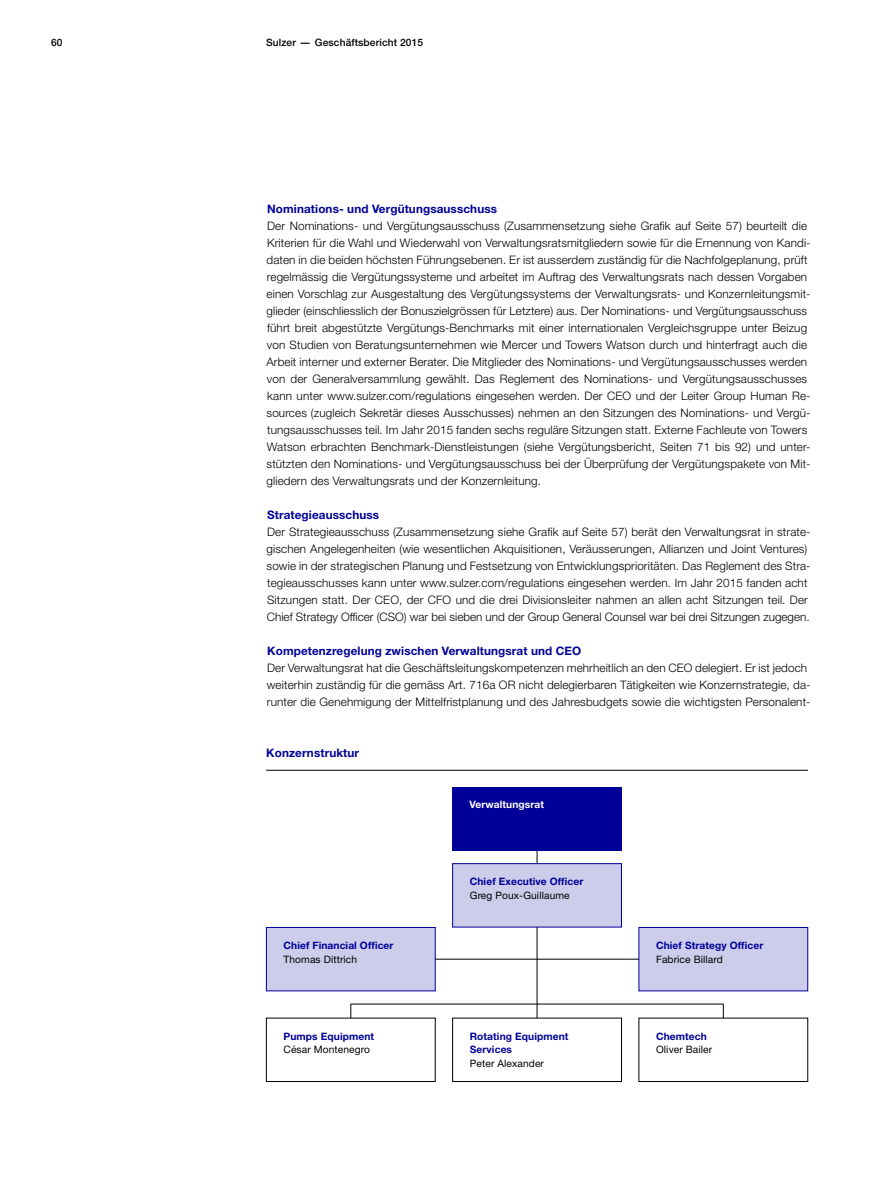
<style>
.page{position:relative;width:893px;height:1191px;background:#fff}
.page>*{position:absolute;margin:0;border:0;box-sizing:border-box;transform-origin:0 0}
.t1{font:300 11.7px/17px "Helvetica Neue LT Std";letter-spacing:.01em;color:#000}
.t2{font:700 11.7px "Helvetica Neue LT Std";letter-spacing:.01em;color:#009}
.t3{font:700 10.2px/13.5px "Helvetica Neue LT Std";letter-spacing:.01em;color:#009}
.t4{font:10.2px/13.5px "Helvetica Neue LT Std";letter-spacing:.01em;color:#000}
.t5{font:500 10.2px "Helvetica Neue LT Std";letter-spacing:.01em;color:#000}
.t6{font:700 10.2px "Helvetica Neue LT Std";letter-spacing:.01em;color:#fff}
.s1{font-weight:700;color:#009}
.s2{font-weight:400;color:#000}
</style>
<div class="page">
<hr style="left:537px;top:837px;width:1px;height:181px;background:#000">
<svg style="left:723px;top:1004px;width:1px;height:14px"></svg>
<svg style="left:351px;top:1004px;width:1px;height:14px"></svg>
<hr style="left:351px;top:1003px;width:372px;height:1px;background:#000">
<hr style="left:413px;top:959px;width:228px;height:1px;background:#000">
<div style="left:453px;top:863px;width:168px;height:64px;background:#cccceb"></div>
<div style="left:452px;top:863px;width:170px;height:64px;border:1px solid #009"></div>
<div style="left:266px;top:927px;width:169px;height:64px;background:#cccceb"></div>
<div style="left:266px;top:927px;width:169px;height:64px;border:1px solid #009"></div>
<div style="left:639px;top:927px;width:169px;height:64px;background:#cccceb"></div>
<div style="left:639px;top:927px;width:169px;height:64px;border:1px solid #009"></div>
<div style="left:452px;top:787px;width:170px;height:63px;background:#009"></div>
<hr style="left:266px;top:770px;width:542px;height:1px;background:#000">
<p class="t5" style="left:51px;top:36px;width:13px">60</p>
<p class="t5" style="left:266px;top:36px;width:158px">Sulzer — Geschäftsbericht 2015</p>
<p class="t1" style="left:266px;top:200px;width:546px"><span class="s1">Nominations- und Vergütungsausschuss<br></span>Der Nominations- und Vergütungsausschuss (Zusammensetzung siehe Grafik auf Seite 57) beurteilt die Kriterien für die Wahl und Wiederwahl von Verwaltungsratsmitgliedern sowie für die Ernennung von Kandi&shy;daten in die beiden höchsten Führungsebenen. Er ist ausserdem zuständig für die Nachfolgeplanung, prüft regelmässig die Vergütungssysteme und arbeitet im Auftrag des Verwaltungsrats nach dessen Vorgaben einen Vorschlag zur Ausgestaltung des Vergütungssystems der Verwaltungsrats- und Konzernleitungsmit&shy;glieder (einschliesslich der Bonuszielgrössen für Letztere) aus. Der Nominations- und Vergütungsausschuss führt breit abgestützte Vergütungs-Benchmarks mit einer internationalen Vergleichsgruppe unter Beizug von Studien von Beratungsunternehmen wie Mercer und Towers Watson durch und hinterfragt auch die Arbeit interner und externer Berater. Die Mitglieder des Nominations- und Vergütungsausschusses werden von der Generalversammlung gewählt. Das Reglement des Nominations- und Vergütungsausschusses kann unter www.sulzer.com/regulations eingesehen werden. Der CEO und der Leiter Group Human Re&shy;sources (zugleich Sekretär dieses Ausschusses) nehmen an den Sitzungen des Nominations- und Vergü&shy;tungsausschusses teil. Im Jahr 2015 fanden sechs reguläre Sitzungen statt. Externe Fachleute von Towers Watson erbrachten Benchmark-Dienstleistungen (siehe Vergütungsbericht, Seiten 71 bis 92) und unter&shy;stützten den Nominations- und Vergütungsausschuss bei der Überprüfung der Vergütungspakete von Mit&shy;gliedern des Verwaltungsrats und der Konzernleitung.</p>
<p class="t1" style="left:267px;top:506px;width:546px"><span class="s1">Strategieausschuss<br></span>Der Strategieausschuss (Zusammensetzung siehe Grafik auf Seite 57) berät den Verwaltungsrat in strate&shy;gischen Angelegenheiten (wie wesentlichen Akquisitionen, Veräusserungen, Allianzen und Joint Ventures) sowie in der strategischen Planung und Festsetzung von Entwicklungsprioritäten. Das Reglement des Stra&shy;tegieausschusses kann unter www.sulzer.com/regulations eingesehen werden. Im Jahr 2015 fanden acht Sitzungen statt. Der CEO, der CFO und die drei Divisionsleiter nahmen an allen acht Sitzungen teil. Der Chief Strategy Officer (CSO) war bei sieben und der Group General Counsel war bei drei Sitzungen zugegen.</p>
<p class="t1" style="left:267px;top:642px;width:545px"><span class="s1">Kompetenzregelung zwischen Verwaltungsrat und CEO<br></span>Der Verwaltungsrat hat die Geschäftsleitungskompetenzen mehrheitlich an den CEO delegiert. Er ist jedoch weiterhin zuständig für die gemäss Art. 716a OR nicht delegierbaren Tätigkeiten wie Konzernstrategie, da&shy;runter die Genehmigung der Mittelfristplanung und des Jahresbudgets sowie die wichtigsten Personalent-</p>
<p class="t2" style="left:266px;top:745px;width:94px">Konzernstruktur</p>
<p class="t6" style="left:469px;top:798px;width:76px">Verwaltungsrat</p>
<p class="t3" style="left:470px;top:874px;width:115px">Chief Executive Officer<br><span class="s2">Greg Poux-Guillaume</span></p>
<p class="t3" style="left:284px;top:938px;width:111px">Chief Financial Officer<br><span class="s2">Thomas Dittrich</span></p>
<p class="t3" style="left:656px;top:938px;width:109px">Chief Strategy Officer<br><span class="s2">Fabrice Billard</span></p>
<p class="t4" style="left:284px;top:1029px;width:92px"><span class="s1">Pumps Equipment<br></span>César Montenegro</p>
<p class="t3" style="left:470px;top:1029px;width:100px">Rotating Equipment<br>Services<br><span class="s2">Peter Alexander</span></p>
<p class="t4" style="left:656px;top:1029px;width:58px"><span class="s1">Chemtech<br></span>Oliver Bailer</p>
</div>
